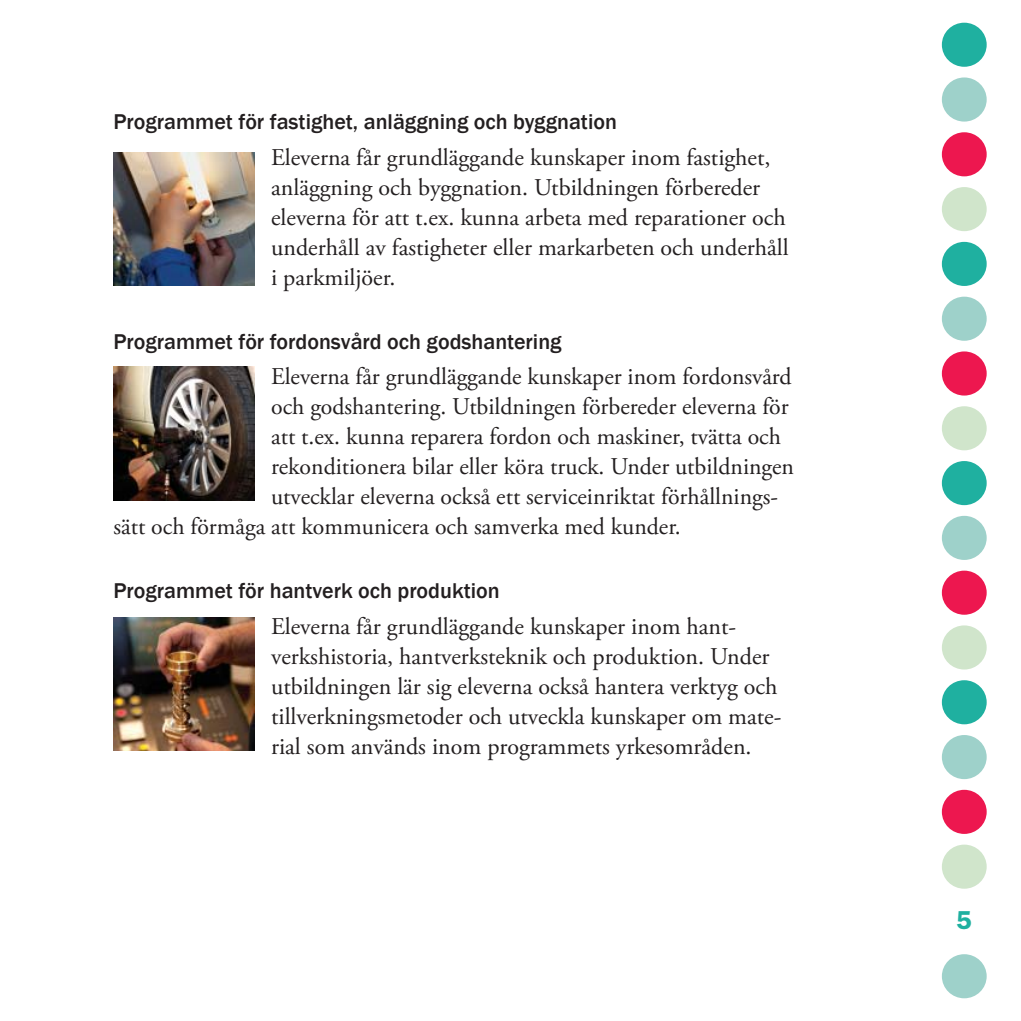
<style>
.page{position:relative;width:1021px;height:1021px;background:#fff}
.page>*{position:absolute;margin:0;border:0;box-sizing:border-box;transform-origin:0 0}
.t1{font:600 26px "ITC Franklin Gothic Std";color:#1fb0a0}
.t2{font:24px/30px "Adobe Garamond Pro";color:#231f20}
.t3{font:500 22px "Franklin Gothic";color:#231f20}
</style>
<div class="page">
<div style="left:941px;top:77px;width:45px;height:45px;background:#9ed1ca;border-radius:50%"></div>
<div style="left:941px;top:23px;width:45px;height:44px;background:#1fb0a0;border-radius:50%"></div>
<div style="left:941px;top:132px;width:45px;height:44px;background:#ed174f;border-radius:50%"></div>
<div style="left:941px;top:187px;width:45px;height:44px;background:#d0e5cb;border-radius:50%"></div>
<div style="left:941px;top:516px;width:45px;height:44px;background:#9ed1ca;border-radius:50%"></div>
<div style="left:941px;top:789px;width:45px;height:44px;background:#ed174f;border-radius:50%"></div>
<div style="left:941px;top:242px;width:45px;height:44px;background:#1fb0a0;border-radius:50%"></div>
<div style="left:941px;top:570px;width:45px;height:44px;background:#ed174f;border-radius:50%"></div>
<div style="left:941px;top:844px;width:45px;height:44px;background:#d0e5cb;border-radius:50%"></div>
<div style="left:941px;top:297px;width:45px;height:44px;background:#9ed1ca;border-radius:50%"></div>
<div style="left:941px;top:625px;width:45px;height:44px;background:#d0e5cb;border-radius:50%"></div>
<div style="left:941px;top:406px;width:45px;height:44px;background:#d0e5cb;border-radius:50%"></div>
<div style="left:941px;top:680px;width:45px;height:44px;background:#1fb0a0;border-radius:50%"></div>
<div style="left:941px;top:351px;width:45px;height:44px;background:#ed174f;border-radius:50%"></div>
<div style="left:941px;top:461px;width:45px;height:44px;background:#1fb0a0;border-radius:50%"></div>
<div style="left:941px;top:735px;width:45px;height:44px;background:#9ed1ca;border-radius:50%"></div>
<div style="left:941px;top:954px;width:45px;height:44px;background:#9ed1ca;border-radius:50%"></div>
<img style="left:113px;top:153px;width:141px;height:133px">
<img style="left:113px;top:367px;width:141px;height:133px">
<img style="left:113px;top:617px;width:141px;height:133px">
<p class="t3" style="left:113px;top:109px;width:505px">Programmet för fastighet, anläggning och byggnation</p>
<p class="t2" style="left:271px;top:144px;width:519px">Eleverna får grundläggande kunskaper inom fastighet, anläggning och byggnation. Utbildningen förbereder eleverna för att t.ex. kunna arbeta med reparationer och underhåll av fastigheter eller markarbeten och underhåll i parkmiljöer.</p>
<p class="t3" style="left:113px;top:328px;width:450px">Programmet för fordonsvård och godshantering</p>
<p class="t2" style="left:271px;top:364px;width:522px">Eleverna får grundläggande kunskaper inom fordonsvård</p>
<p class="t2" style="left:271px;top:394px;width:519px">och godshantering. Utbildningen förbereder eleverna för</p>
<p class="t2" style="left:271px;top:424px;width:511px">att t.ex. kunna reparera fordon och maskiner, tvätta och</p>
<p class="t2" style="left:271px;top:454px;width:524px">rekonditionera bilar eller köra truck. Under utbildningen</p>
<p class="t2" style="left:271px;top:484px;width:508px">utvecklar eleverna också ett serviceinriktat förhållnings-</p>
<p class="t2" style="left:113px;top:514px;width:569px">sätt och förmåga att kommunicera och samverka med kunder.</p>
<p class="t3" style="left:113px;top:578px;width:388px">Programmet för hantverk och produktion</p>
<p class="t2" style="left:271px;top:613px;width:512px">Eleverna får grundläggande kunskaper inom hant&shy;verkshistoria, hantverksteknik och produktion. Under utbildningen lär sig eleverna också hantera verktyg och tillverkningsmetoder och utveckla kunskaper om mate&shy;rial som används inom programmets yrkesområden.</p>
<p class="t1" style="left:956px;top:910px;width:17px">5</p>
</div>
